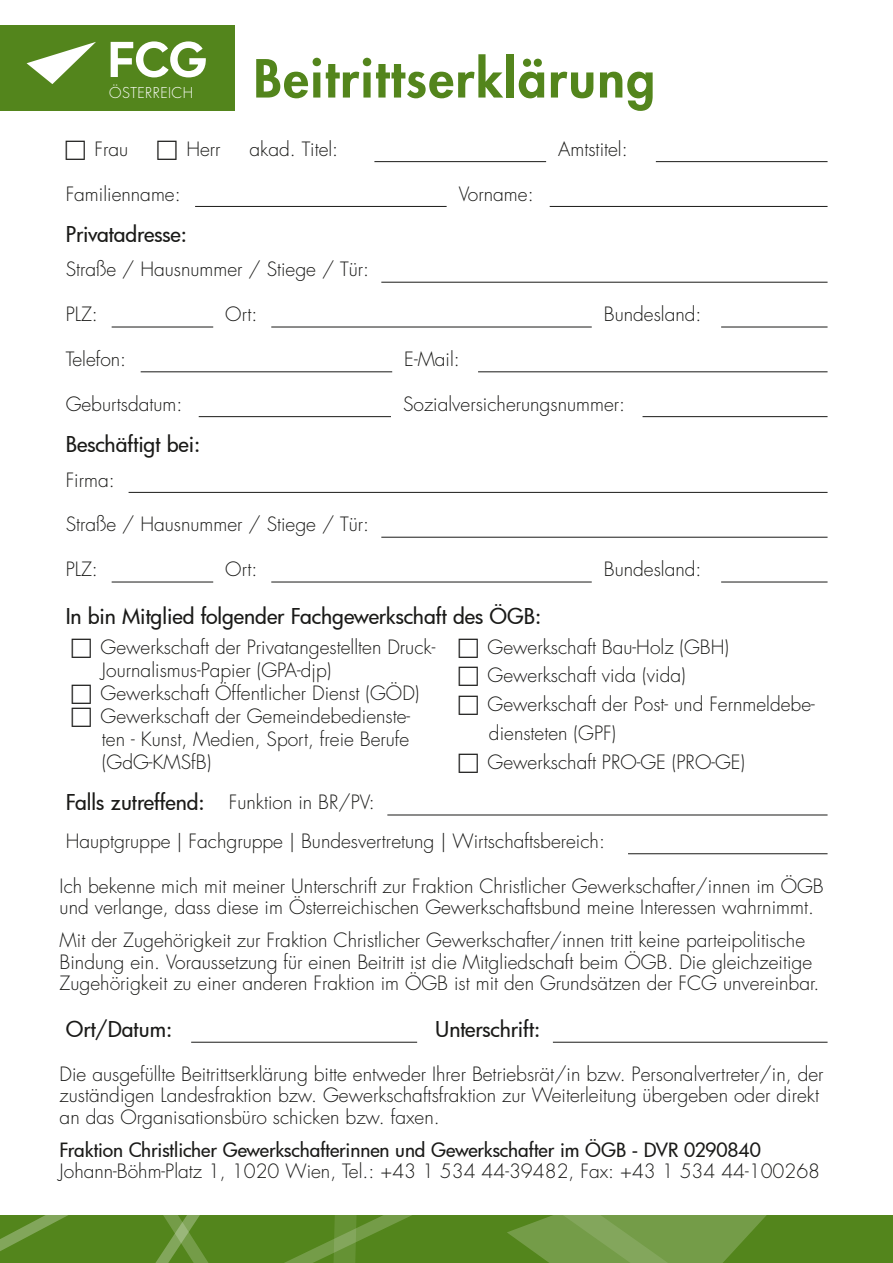
<style>
.page{position:relative;width:893px;height:1263px;background:#fff}
.page>*{position:absolute;margin:0;border:0;box-sizing:border-box;transform-origin:0 0}
.t1{font:800 51px "Futura LT";letter-spacing:.03em;color:#53851c}
.t2{font:500 21.3px "Futura";letter-spacing:-.005em;color:#1a1a18}
.t3{font:300 19.2px/23.1px "Futura LT";color:#1a1a18}
.t4{font:500 19.2px "Futura";letter-spacing:-.005em;color:#1a1a18}
.t5{font:300 14.55px "Futura LT";letter-spacing:.03em;color:#fff}
</style>
<div class="page">
<svg style="left:283px;top:1215px;width:47px;height:48px;background:#598924"></svg>
<svg style="left:330px;top:1041px;width:563px;height:222px"></svg>
<svg style="left:0;top:1215px;width:283px;height:48px;background:#598924"></svg>
<hr style="left:374px;top:161px;width:172px;height:1px;background:#1a1a18">
<hr style="left:656px;top:161px;width:171px;height:1px;background:#1a1a18">
<hr style="left:195px;top:206px;width:252px;height:1px;background:#1a1a18">
<hr style="left:550px;top:206px;width:277px;height:1px;background:#1a1a18">
<hr style="left:381px;top:282px;width:446px;height:1px;background:#1a1a18">
<hr style="left:112px;top:327px;width:101px;height:1px;background:#1a1a18">
<hr style="left:271px;top:327px;width:321px;height:1px;background:#1a1a18">
<hr style="left:721px;top:327px;width:106px;height:1px;background:#1a1a18">
<hr style="left:141px;top:372px;width:251px;height:1px;background:#1a1a18">
<hr style="left:478px;top:372px;width:349px;height:1px;background:#1a1a18">
<hr style="left:199px;top:416px;width:192px;height:1px;background:#1a1a18">
<hr style="left:642px;top:416px;width:185px;height:1px;background:#1a1a18">
<hr style="left:129px;top:492px;width:698px;height:1px;background:#1a1a18">
<hr style="left:381px;top:537px;width:446px;height:1px;background:#1a1a18">
<hr style="left:112px;top:582px;width:101px;height:1px;background:#1a1a18">
<hr style="left:271px;top:582px;width:321px;height:1px;background:#1a1a18">
<hr style="left:721px;top:582px;width:106px;height:1px;background:#1a1a18">
<hr style="left:387px;top:815px;width:440px;height:1px;background:#1a1a18">
<hr style="left:628px;top:853px;width:199px;height:1px;background:#1a1a18">
<hr style="left:191px;top:1042px;width:226px;height:1px;background:#1a1a18">
<hr style="left:553px;top:1042px;width:274px;height:1px;background:#1a1a18">
<div style="left:0;top:25px;width:234px;height:86px;background:#53851c"></div>
<svg style="left:111px;top:41px;width:95px;height:36px"></svg>
<svg style="left:27px;top:42px;width:69px;height:42px"></svg>
<p class="t5" style="left:109px;top:83px;width:86px">ÖSTERREICH</p>
<h1 class="t1" style="left:253px;top:45px;width:403px">Beitrittserklärung</h1>
<p class="t3" style="left:94px;top:138px;width:35px">Frau</p>
<p class="t3" style="left:186px;top:138px;width:36px">Herr</p>
<p class="t3" style="left:249px;top:138px;width:90px">akad. Titel:</p>
<p class="t3" style="left:558px;top:138px;width:71px">Amtstitel:</p>
<p class="t3" style="left:66px;top:183px;width:117px">Familienname:</p>
<p class="t3" style="left:459px;top:183px;width:76px">Vorname:</p>
<p class="t2" style="left:66px;top:220px;width:123px">Privatadresse:</p>
<p class="t3" style="left:66px;top:258px;width:305px">Straße / Hausnummer / Stiege / Tür:</p>
<p class="t3" style="left:66px;top:303px;width:34px">PLZ:</p>
<p class="t3" style="left:225px;top:303px;width:34px">Ort:</p>
<p class="t3" style="left:604px;top:303px;width:99px">Bundesland:</p>
<p class="t3" style="left:66px;top:348px;width:62px">Telefon:</p>
<p class="t3" style="left:404px;top:348px;width:57px">E-Mail:</p>
<p class="t3" style="left:66px;top:393px;width:118px">Geburtsdatum:</p>
<p class="t3" style="left:403px;top:393px;width:223px">Sozialversicherungsnummer:</p>
<p class="t2" style="left:66px;top:430px;width:136px">Beschäftigt bei:</p>
<p class="t3" style="left:66px;top:469px;width:51px">Firma:</p>
<p class="t3" style="left:66px;top:513px;width:305px">Straße / Hausnummer / Stiege / Tür:</p>
<p class="t3" style="left:66px;top:558px;width:34px">PLZ:</p>
<p class="t3" style="left:225px;top:558px;width:34px">Ort:</p>
<p class="t3" style="left:604px;top:558px;width:99px">Bundesland:</p>
<p class="t2" style="left:66px;top:601px;width:477px">In bin Mitglied folgender Fachgewerkschaft des ÖGB:</p>
<p class="t3" style="left:101px;top:636px;width:336px">Gewerkschaft der Privatangestellten Druck-Journalismus-Papier (GPA-djp)<br>Gewerkschaft Öffentlicher Dienst (GÖD)<br>Gewerkschaft der Gemeindebedienste&shy;ten - Kunst, Medien, Sport, freie Berufe (GdG-KMSfB)</p>
<p class="t3" style="left:487px;top:633px;width:329px;line-height:28.8px">Gewerkschaft Bau-Holz (GBH)<br>Gewerkschaft vida (vida)<br>Gewerkschaft der Post- und Fernmeldebe&shy;diensteten (GPF)<br>Gewerkschaft PRO-GE (PRO-GE)</p>
<p class="t2" style="left:66px;top:787px;width:141px">Falls zutreffend:</p>
<p class="t3" style="left:66px;top:783px;width:541px;line-height:38.7px;text-indent:163px">Funktion in BR/PV:<br>Hauptgruppe | Fachgruppe | Bundesvertretung | Wirtschaftsbereich:</p>
<p class="t3" style="left:60px;top:875px;width:766px;line-height:21.3px">Ich bekenne mich mit meiner Unterschrift zur Fraktion Christlicher Gewerkschafter/innen im ÖGB und verlange, dass diese im Österreichischen Gewerkschaftsbund meine Interessen wahrnimmt.</p>
<p class="t3" style="left:60px;top:930px;width:761px;line-height:21.3px">Mit der Zugehörigkeit zur Fraktion Christlicher Gewerkschafter/innen tritt keine parteipolitische<br>Bindung ein. Voraussetzung für einen Beitritt ist die Mitgliedschaft beim ÖGB. Die gleichzeitige<br>Zugehörigkeit zu einer anderen Fraktion im ÖGB ist mit den Grundsätzen der FCG unvereinbar.</p>
<p class="t2" style="left:66px;top:1014px;width:108px">Ort/Datum:</p>
<p class="t2" style="left:435px;top:1014px;width:107px">Unterschrift:</p>
<p class="t3" style="left:60px;top:1064px;width:765px;line-height:21.3px">Die ausgefüllte Beitrittserklärung bitte entweder Ihrer Betriebsrät/in bzw. Personalvertreter/in, der zuständigen Landesfraktion bzw. Gewerkschaftsfraktion zur Weiterleitung übergeben oder direkt an das Organisationsbüro schicken bzw. faxen.</p>
<p class="t4" style="left:60px;top:1137px;width:703px">Fraktion Christlicher Gewerkschafterinnen und Gewerkschafter im ÖGB - DVR 0290840</p>
<p class="t3" style="left:60px;top:1160px;width:762px">Johann-Böhm-Platz 1, 1020 Wien, Tel.: +43 1 534 44-39482, Fax: +43 1 534 44-100268</p>
</div>
